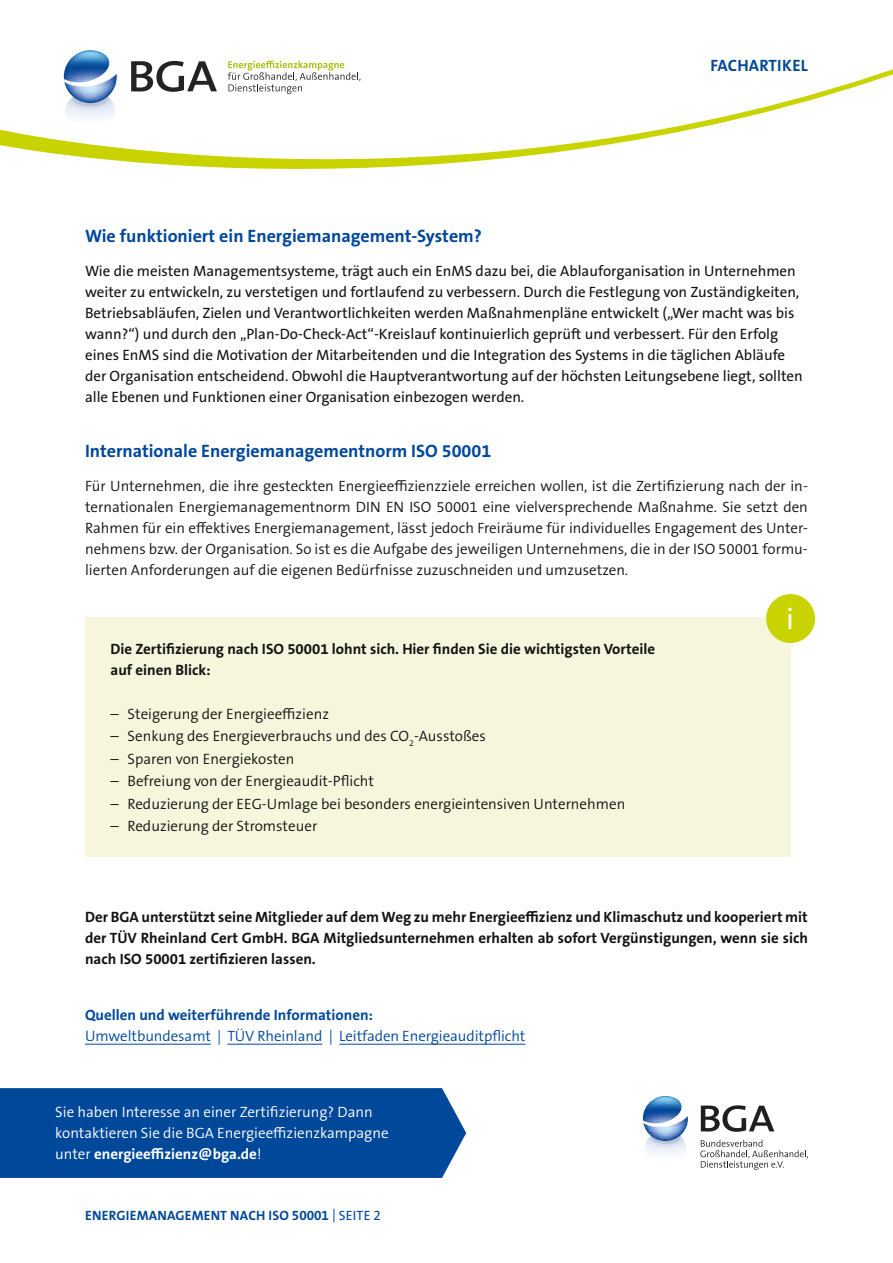
<style>
.page{position:relative;width:893px;height:1263px;background:#fff}
.page>*{position:absolute;margin:0;border:0;box-sizing:border-box;transform-origin:0 0}
.t1{font:30px "The Sans B W5 Plain";color:#fff}
.t2{font:700 18px "The Sans B W7";color:#00489a}
.t3{font:700 16.5px "The Sans B W7";letter-spacing:.015em;color:#00489a}
.t4{font:300 15px/21px "The Sans B W4";color:#131313;text-align:justify}
.t5{font:15px/21px "The Sans B W5 Plain";color:#131313}
.t6{font:700 15px/21px "The Sans B W7";color:#131313;text-align:justify}
.t7{font:300 15px/21px "The Sans B W4";color:#fff}
.t8{font:300 15px "The Sans B W4";letter-spacing:-.005em;color:#00489a}
.t9{font:700 15px "The Sans B W7";color:#00489a}
.t10{font:700 15px "The Sans B W7";color:#fff}
.t11{font:700 13.5px "The Sans B W7";letter-spacing:.015em;color:#00489a}
.s1{font-family:"The Sans B W4";font-weight:300}
.s2{font-family:"The Sans B W5 Plain";font-weight:400}
</style>
<div class="page">
<svg style="left:0;top:60px;width:893px;height:109px"></svg>
<svg style="left:131px;top:61px;width:86px;height:31px"></svg>
<svg style="left:228px;top:61px;width:133px;height:33px"></svg>
<div style="left:66px;top:91px;width:49px;height:43px;background:#fff;border-radius:50%"></div>
<svg style="left:64px;top:50px;width:53px;height:79px"></svg>
<div style="left:85px;top:617px;width:706px;height:240px;background:#f5f6db"></div>
<div style="left:766px;top:594px;width:49px;height:49px;background:#c8d300;border-radius:50%"></div>
<svg style="left:643px;top:1096px;width:45px;height:58px"></svg>
<svg style="left:701px;top:1105px;width:73px;height:27px"></svg>
<svg style="left:700px;top:1140px;width:108px;height:30px"></svg>
<div style="left:0;top:1088px;width:466px;height:90px;background:#00489a"></div>
<hr style="left:85px;top:1044px;width:126px;height:1px;background:#00489a">
<hr style="left:227px;top:1044px;width:95px;height:1px;background:#00489a">
<hr style="left:339px;top:1044px;width:186px;height:1px;background:#00489a">
<p class="t3" style="left:710px;top:55px;width:99px">FACHARTIKEL</p>
<p class="t2" style="left:85px;top:224px;width:398px">Wie funktioniert ein Energiemanagement-System?</p>
<p class="t5" style="left:85px;top:260px;width:719px">Wie die meisten Managementsysteme, trägt auch ein EnMS dazu bei, die Ablauforganisation in Unternehmen weiter zu entwickeln, zu verstetigen und fortlaufend zu verbessern. Durch die Festlegung von Zuständigkeiten, Betriebsabläufen, Zielen und Verantwortlichkeiten werden Maßnahmenpläne entwickelt („Wer macht was bis wann?“) und durch den „Plan-Do-Check-Act“-Kreislauf kontinuierlich geprüft und verbessert. Für den Erfolg eines EnMS sind die Motivation der Mitarbeitenden und die Integration des Systems in die täglichen Abläufe der Organisation entscheidend. Obwohl die Hauptverantwortung auf der höchsten Leitungsebene liegt, sollten alle Ebenen und Funktionen einer Organisation einbezogen werden.</p>
<p class="t2" style="left:85px;top:439px;width:408px">Internationale Energiemanagementnorm ISO 50001</p>
<p class="t4" style="left:85px;top:475px;width:724px">Für Unternehmen, die ihre gesteckten Energieeffizienzziele erreichen wollen, ist die Zertifizierung nach der in&shy;ternationalen Energiemanagementnorm DIN EN ISO 50001 eine vielversprechende Maßnahme. Sie setzt den Rahmen für ein effektives Energiemanagement, lässt jedoch Freiräume für individuelles Engagement des Unter&shy;nehmens bzw. der Organisation. So ist es die Aufgabe des jeweiligen Unternehmens, die in der ISO 50001 formu&shy;lierten Anforderungen auf die eigenen Bedürfnisse zuzuschneiden und umzusetzen.</p>
<p class="t6" style="left:111px;top:639px;width:546px">Die Zertifizierung nach ISO 50001 lohnt sich. Hier finden Sie die wichtigsten Vorteile auf einen Blick:</p>
<p class="t4" style="left:111px;top:703px;width:220px">– Steigerung der Energieeffizienz</p>
<p class="t4" style="left:111px;top:726px;width:377px">– Senkung des Energieverbrauchs und des CO<sub>2</sub>-Ausstoßes</p>
<p class="t4" style="left:111px;top:748px;width:185px">– Sparen von Energiekosten</p>
<p class="t4" style="left:111px;top:771px;width:265px">– Befreiung von der Energieaudit-Pflicht</p>
<p class="t4" style="left:111px;top:793px;width:516px">– Reduzierung der EEG-Umlage bei besonders energieintensiven Unternehmen</p>
<p class="t4" style="left:111px;top:816px;width:208px">– Reduzierung der Stromsteuer</p>
<h1 class="t1" style="left:786px;top:600px;width:9px">i</h1>
<p class="t6" style="left:85px;top:906px;width:724px">Der BGA unterstützt seine Mitglieder auf dem Weg zu mehr Energieeffizienz und Klimaschutz und kooperiert mit der TÜV Rheinland Cert GmbH. BGA Mitgliedsunternehmen erhalten ab sofort Vergünstigungen, wenn sie sich nach ISO 50001 zertifizieren lassen.</p>
<p class="t9" style="left:85px;top:1005px;width:290px">Quellen und weiterführende Informationen:</p>
<p class="t8" style="left:85px;top:1026px;width:442px">Umweltbundesamt | TÜV Rheinland | Leitfaden Energieauditpflicht</p>
<p class="t7" style="left:55px;top:1101px;width:335px">Sie haben Interesse an einer Zertifizierung? Dann kontaktieren Sie die BGA Energieeffizienzkampagne</p>
<p class="t10" style="left:55px;top:1144px;width:208px"><span class="s1">unter</span> energieeffizienz@bga.de<span class="s1">!</span></p>
<p class="t11" style="left:85px;top:1206px;width:297px">ENERGIEMANAGEMENT NACH ISO 50001 <span class="s2">| SEITE 2</span></p>
</div>
